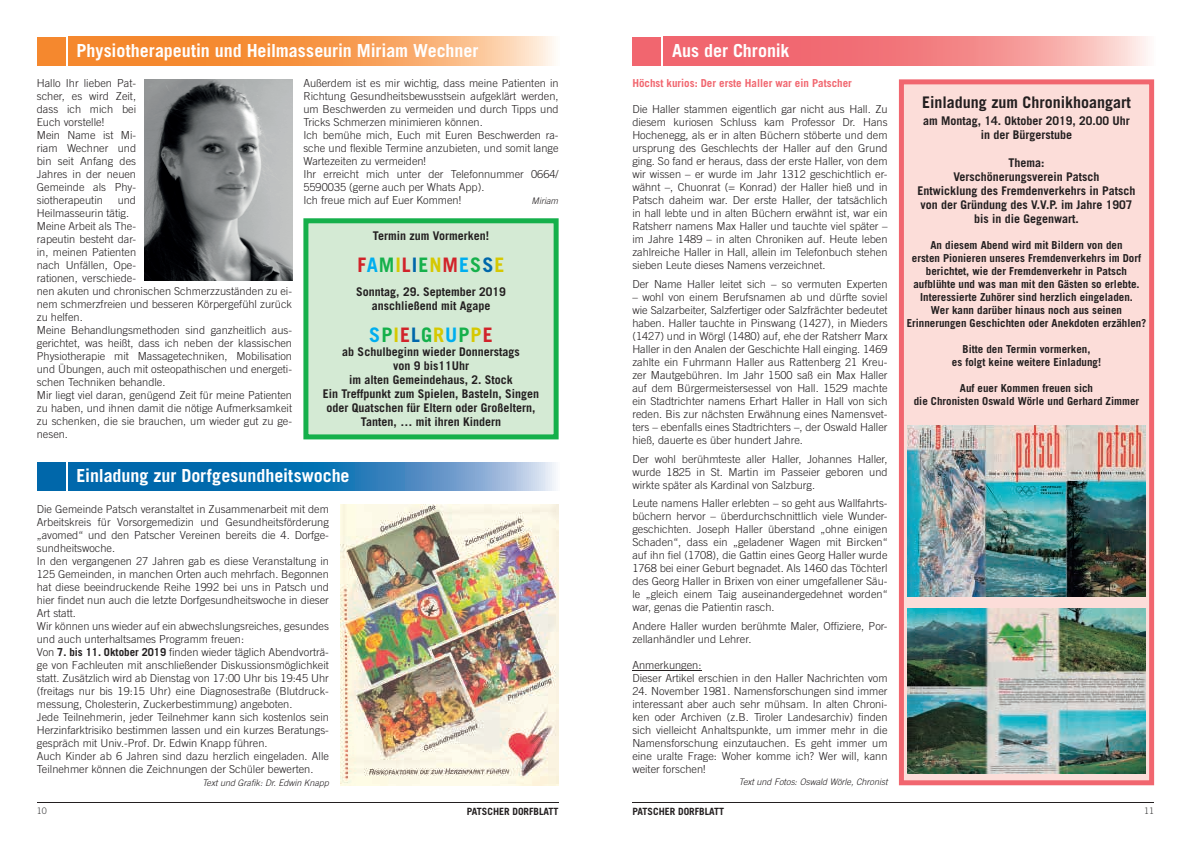
<style>
.page{position:relative;width:1191px;height:842px;background:#fff}
.page>*{position:absolute;margin:0;border:0;box-sizing:border-box;transform-origin:0 0}
.t1{font:700 20px "Trade Gothic LT Std";letter-spacing:.05em;color:#d1232a}
.t2{font:700 20px "Trade Gothic LT Std";letter-spacing:.05em;color:#15b04b}
.t3{font:700 18px "Trade Gothic LT Std";letter-spacing:-.005em;color:#fff}
.t4{font:700 16px "Trade Gothic LT Std";color:#231f20}
.t5{font:700 12px/14px "Trade Gothic LT Std";color:#231f20;text-align:center}
.t6{font:300 11px/13px "Trade Gothic LT Std";color:#231f20}
.t7{font:700 11px/13px "Trade Gothic LT Std";color:#231f20;text-align:center}
.t8{font:700 11px "Trade Gothic LT Std";color:#f1666f}
.t9{font:700 10px "Trade Gothic LT Std";color:#231f20}
.t10{font:italic 300 9px "Trade Gothic LT Std";color:#231f20}
.t11{font:300 9px "Trade Gothic LT Std";color:#3e3e3f}
.s1{color:#00aeef}
.s2{color:#15b04b}
.s3{color:#d6c801}
.s4{color:#0067aa}
.s5{color:#d1232a}
.s6{font-weight:700}
</style>
<div class="page">
<hr style="left:37px;top:802px;width:521px;height:1px;background:#231f20">
<hr style="left:632px;top:802px;width:522px;height:1px;background:#231f20">
<div style="left:632px;top:37px;width:28px;height:28px;background:#f1666f"></div>
<svg style="left:663px;top:37px;width:485px;height:28px;background:#f3888b"></svg>
<div style="left:37px;top:37px;width:28px;height:28px;background:#f5882e"></div>
<svg style="left:68px;top:37px;width:486px;height:28px;background:#f7a159"></svg>
<img style="left:145px;top:79px;width:147px;height:202px">
<div style="left:37px;top:462px;width:28px;height:28px;background:#0067aa"></div>
<svg style="left:68px;top:462px;width:488px;height:28px;background:#3283bc"></svg>
<img style="left:340px;top:505px;width:218px;height:280px">
<hr style="left:632px;top:670px;width:69px;height:1px;background:#231f20">
<svg style="left:899px;top:79px;width:255px;height:706px;background:#fad1ce"></svg>
<svg style="left:303px;top:218px;width:255px;height:221px;background:#c5e5c9"></svg>
<img style="left:907px;top:425px;width:238px;height:172px">
<img style="left:907px;top:608px;width:238px;height:165px">
<h2 class="t3" style="left:77px;top:39px;width:403px">Physiotherapeutin und Heilmasseurin Miriam Wechner</h2>
<h2 class="t3" style="left:672px;top:39px;width:119px">Aus der Chronik</h2>
<p class="t6" style="left:37px;top:77px;width:101px">Hallo Ihr lieben Pat&shy;scher, es wird Zeit, dass ich mich bei<br>Euch vorstelle!<br>Mein Name ist Mi&shy;riam Wechner und bin seit Anfang des<br>Jahres in der neuen<br>Gemeinde als Phy&shy;siotherapeutin</p>
<p class="t6" style="left:37px;top:194px;width:257px;text-indent:81px">und<br>Heilmasseurin tätig.<br>Meine Arbeit als The-<br>rapeutin besteht dar-<br>in, meinen Patienten<br>nach Unfällen, Ope-<br>rationen, verschiede-<br>nen akuten und chronischen Schmerzzuständen zu ei&shy;nem schmerzfreien und besseren Körpergefühl zurück zu helfen.<br>Meine Behandlungsmethoden sind ganzheitlich aus&shy;gerichtet, was heißt, dass ich neben der klassischen Physiotherapie mit Massagetechniken, Mobilisation und Übungen, auch mit osteopathischen und energeti&shy;schen Techniken behandle.<br>Mir liegt viel daran, genügend Zeit für meine Patienten zu haben, und ihnen damit die nötige Aufmerksamkeit zu schenken, die sie brauchen, um wieder gut zu ge&shy;nesen.</p>
<p class="t6" style="left:303px;top:77px;width:257px">Außerdem ist es mir wichtig, dass meine Patienten in Richtung Gesundheitsbewusstsein aufgeklärt werden, um Beschwerden zu vermeiden und durch Tipps und Tricks Schmerzen minimieren können.<br>Ich bemühe mich, Euch mit Euren Beschwerden ra&shy;sche und flexible Termine anzubieten, und somit lange Wartezeiten zu vermeiden!<br>Ihr erreicht mich unter der Telefonnummer 0664/ 5590035 (gerne auch per Whats App).<br>Ich freue mich auf Euer Kommen!</p>
<p class="t10" style="left:531px;top:196px;width:28px">Miriam</p>
<p class="t5" style="left:373px;top:229px;width:118px">Termin zum Vormerken!</p>
<h1 class="t1" style="left:357px;top:253px;width:148px">F<span class="s1">A</span><span class="s2">M</span><span class="s3">I</span>L<span class="s4">I</span><span class="s2">E</span><span class="s3">N</span>M<span class="s1">E</span><span class="s2">S</span><span class="s4">S</span><span class="s3">E</span></h1>
<p class="t5" style="left:356px;top:285px;width:151px">Sonntag, 29. September 2019 anschließend mit Agape</p>
<h1 class="t2" style="left:369px;top:323px;width:125px"><span class="s1">S</span>P<span class="s3">I</span><span class="s5">E</span><span class="s4">L</span>G<span class="s3">R</span><span class="s1">U</span>P<span class="s3">P</span><span class="s5">E</span></h1>
<p class="t5" style="left:323px;top:345px;width:218px">ab Schulbeginn wieder Donnerstags<br>von 9 bis11Uhr<br>im alten Gemeindehaus, 2. Stock<br>Ein Treffpunkt zum Spielen, Basteln, Singen oder Quatschen für Eltern oder Großeltern,<br>Tanten, … mit ihren Kindern</p>
<h2 class="t3" style="left:77px;top:465px;width:274px">Einladung zur Dorfgesundheitswoche</h2>
<p class="t6" style="left:37px;top:502px;width:294px">Die Gemeinde Patsch veranstaltet in Zusammenarbeit mit dem Arbeitskreis für Vorsorgemedizin und Gesundheitsförderung „avomed“ und den Patscher Vereinen bereits die 4. Dorfge&shy;sundheitswoche.<br>In den vergangenen 27 Jahren gab es diese Veranstaltung in 125 Gemeinden, in manchen Orten auch mehrfach. Begonnen hat diese beeindruckende Reihe 1992 bei uns in Patsch und hier findet nun auch die letzte Dorfgesundheitswoche in dieser Art statt.<br>Wir können uns wieder auf ein abwechslungsreiches, gesundes und auch unterhaltsames Programm freuen:<br>Von <span class="s6">7. bis 11. Oktober 2019</span> finden wieder täglich Abendvorträ&shy;ge von Fachleuten mit anschließender Diskussionsmöglichkeit statt. Zusätzlich wird ab Dienstag von 17:00 Uhr bis 19:45 Uhr (freitags nur bis 19:15 Uhr) eine Diagnosestraße (Blutdruck&shy;messung, Cholesterin, Zuckerbestimmung) angeboten.<br>Jede Teilnehmerin, jeder Teilnehmer kann sich kostenlos sein Herzinfarktrisiko bestimmen lassen und ein kurzes Beratungs&shy;gespräch mit Univ.-Prof. Dr. Edwin Knapp führen.<br>Auch Kinder ab 6 Jahren sind dazu herzlich eingeladen. Alle Teilnehmer können die Zeichnungen der Schüler bewerten.</p>
<p class="t10" style="left:202px;top:777px;width:128px">Text und Grafik: Dr. Edwin Knapp</p>
<p class="t8" style="left:632px;top:77px;width:221px">Höchst kurios: Der erste Haller war ein Patscher</p>
<p class="t6" style="left:632px;top:103px;width:257px;text-align:justify">Die Haller stammen eigentlich gar nicht aus Hall. Zu diesem kuriosen Schluss kam Professor Dr. Hans Hochenegg, als er in alten Büchern stöberte und dem ursprung des Geschlechts der Haller auf den Grund ging. So fand er heraus, dass der erste Haller, von dem wir wissen – er wurde im Jahr 1312 geschichtlich er&shy;wähnt –, Chuonrat (= Konrad) der Haller hieß und in Patsch daheim war. Der erste Haller, der tatsächlich in hall lebte und in alten Büchern erwähnt ist, war ein Ratsherr namens Max Haller und tauchte viel später – im Jahre 1489 – in alten Chroniken auf. Heute leben zahlreiche Haller in Hall, allein im Telefonbuch stehen sieben Leute dieses Namens verzeichnet.</p>
<p class="t6" style="left:632px;top:277px;width:257px">Der Name Haller leitet sich – so vermuten Experten</p>
<p class="t6" style="left:632px;top:290px;width:257px;text-align:justify">– wohl von einem Berufsnamen ab und dürfte soviel wie Salzarbeiter, Salzfertiger oder Salzfrächter bedeutet haben. Haller tauchte in Pinswang (1427), in Mieders (1427) und in Wörgl (1480) auf, ehe der Ratsherr Marx Haller in den Analen der Geschichte Hall einging. 1469 zahlte ein Fuhrmann Haller aus Rattenberg 21 Kreu&shy;zer Mautgebühren. Im Jahr 1500 saß ein Max Haller auf dem Bürgermeistersessel von Hall. 1529 machte ein Stadtrichter namens Erhart Haller in Hall von sich reden. Bis zur nächsten Erwähnung eines Namensvet&shy;ters – ebenfalls eines Stadtrichters –, der Oswald Haller hieß, dauerte es über hundert Jahre.</p>
<p class="t6" style="left:632px;top:452px;width:257px;text-align:justify">Der wohl berühmteste aller Haller, Johannes Haller, wurde 1825 in St. Martin im Passeier geboren und wirkte später als Kardinal von Salzburg.</p>
<p class="t6" style="left:632px;top:497px;width:257px;text-align:justify">Leute namens Haller erlebten – so geht aus Wallfahrts&shy;büchern hervor – überdurchschnittlich viele Wunder&shy;geschichten. Joseph Haller überstand „ohne einigen Schaden“, dass ein „geladener Wagen mit Bircken“ auf ihn fiel (1708), die Gattin eines Georg Haller wurde 1768 bei einer Geburt begnadet. Als 1460 das Töchterl des Georg Haller in Brixen von einer umgefallener Säu&shy;le „gleich einem Taig auseinandergedehnet worden“ war, genas die Patientin rasch.</p>
<p class="t6" style="left:632px;top:619px;width:257px">Andere Haller wurden berühmte Maler, Offiziere, Por&shy;zellanhändler und Lehrer.</p>
<p class="t6" style="left:632px;top:659px;width:257px">Anmerkungen:<br>Dieser Artikel erschien in den Haller Nachrichten vom</p>
<p class="t6" style="left:632px;top:685px;width:257px;text-align:justify">24. November 1981. Namensforschungen sind immer interessant aber auch sehr mühsam. In alten Chroni&shy;ken oder Archiven (z.B. Tiroler Landesarchiv) finden sich vielleicht Anhaltspunkte, um immer mehr in die Namensforschung einzutauchen. Es geht immer um eine uralte Frage: Woher komme ich? Wer will, kann weiter forschen!</p>
<p class="t10" style="left:739px;top:776px;width:150px">Text und Fotos: Oswald Wörle, Chronist</p>
<h3 class="t4" style="left:922px;top:92px;width:210px">Einladung zum Chronikhoangart</h3>
<p class="t5" style="left:923px;top:113px;width:208px">am Montag, 14. Oktober 2019, 20.00 Uhr in der Bürgerstube</p>
<p class="t5" style="left:917px;top:155px;width:219px">Thema:<br>Verschönerungsverein Patsch<br>Entwicklung des Fremdenverkehrs in Patsch von der Gründung des V.V.P. im Jahre 1907 bis in die Gegenwart.</p>
<p class="t7" style="left:906px;top:238px;width:241px">An diesem Abend wird mit Bildern von den<br>ersten Pionieren unseres Fremdenverkehrs im Dorf berichtet, wie der Fremdenverkehr in Patsch aufblühte und was man mit den Gästen so erlebte.<br>Interessierte Zuhörer sind herzlich eingeladen.<br>Wer kann darüber hinaus noch aus seinen Erinnerungen Geschichten oder Anekdoten erzählen?</p>
<p class="t7" style="left:952px;top:342px;width:151px">Bitte den Termin vormerken,<br>es folgt keine weitere Einladung!</p>
<p class="t7" style="left:913px;top:381px;width:227px">Auf euer Kommen freuen sich<br>die Chronisten Oswald Wörle und Gerhard Zimmer</p>
<p class="t11" style="left:37px;top:805px;width:12px">10</p>
<p class="t9" style="left:467px;top:806px;width:93px">PATSCHER DORFBLATT</p>
<p class="t9" style="left:632px;top:806px;width:93px">PATSCHER DORFBLATT</p>
<p class="t11" style="left:1144px;top:805px;width:12px">11</p>
</div>
